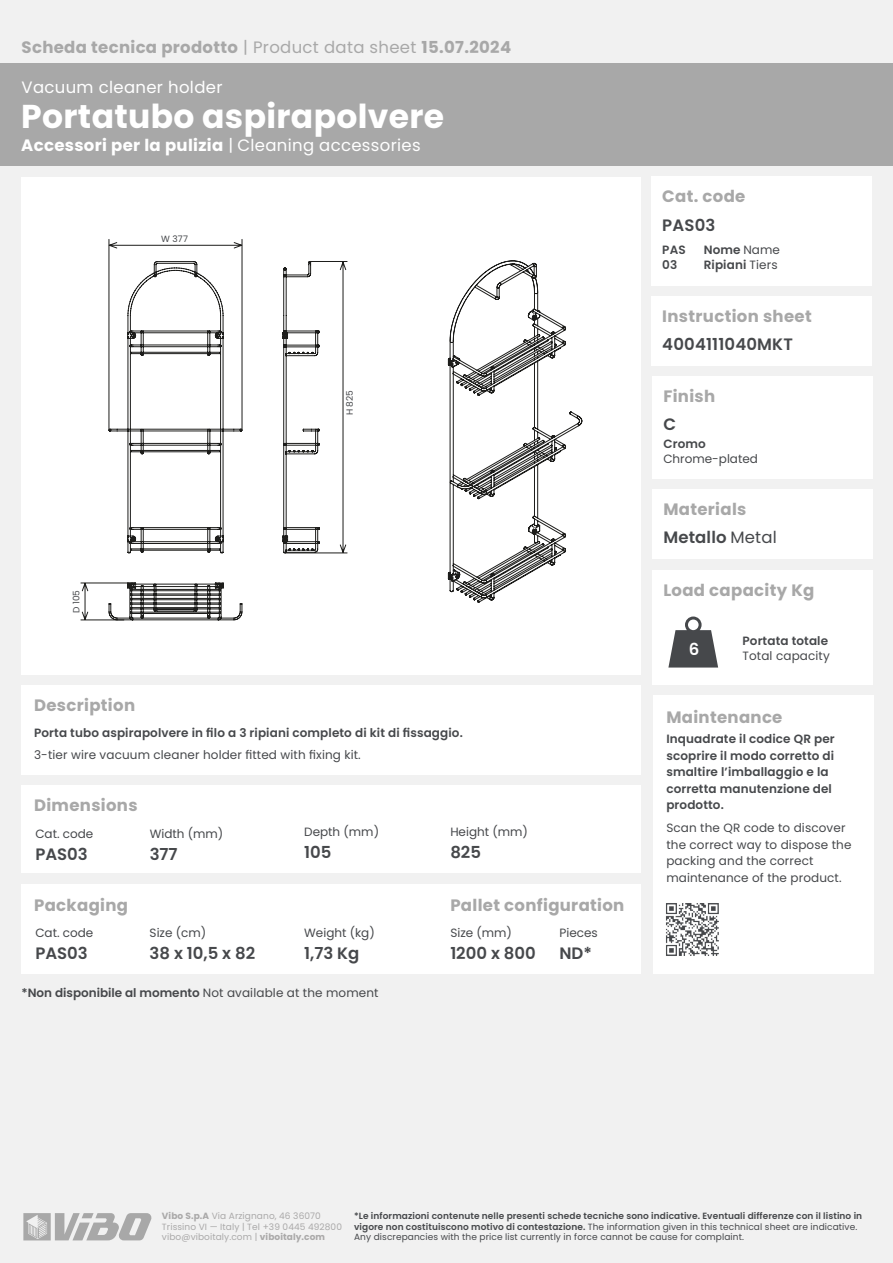
<style>
.page{position:relative;width:893px;height:1263px;background:#f1f1f1}
.page>*{position:absolute;margin:0;border:0;box-sizing:border-box;transform-origin:0 0}
.t1{font:700 33px "Poppins";letter-spacing:.01em;color:#fff}
.t2{font:700 16.5px "Poppins";letter-spacing:.02em;color:#a8a8a8}
.t3{font:600 16.5px "Poppins";color:#46484b}
.t4{font:700 16.5px "Poppins";letter-spacing:.02em;color:#fff}
.t5{font:16.5px "Poppins";letter-spacing:.02em;color:#fff}
.t6{font:600 16.5px "Poppins";color:#fff}
.t7{font:600 12px "Poppins";letter-spacing:.01em;color:#46484b}
.t8{font:12px "Poppins";letter-spacing:.01em;color:#46484b}
.t9{font:9px "Poppins";letter-spacing:.01em;color:#46484b}
.t10{font:600 9px "Poppins";letter-spacing:.01em;color:#46484b}
.t11{font:9px "Poppins";letter-spacing:.01em;color:#aaa9a9}
.s1{font-weight:400}
.s2{font-weight:700}
.s3{font-weight:600}
</style>
<div class="page">
<div style="left:652px;top:177px;width:220px;height:109px;background:#fff"></div>
<div style="left:652px;top:297px;width:220px;height:69px;background:#fff"></div>
<div style="left:653px;top:490px;width:220px;height:69px;background:#fff"></div>
<div style="left:22px;top:177px;width:619px;height:497px;background:#fff"></div>
<div style="left:22px;top:685px;width:619px;height:89px;background:#fff"></div>
<div style="left:22px;top:785px;width:619px;height:88px;background:#fff"></div>
<div style="left:22px;top:884px;width:619px;height:90px;background:#fff"></div>
<div style="left:0;top:64px;width:893px;height:102px;background:#a8a8a8"></div>
<hr style="left:81px;top:583px;width:54px;height:1px;background:#1d1d1b">
<hr style="left:81px;top:620px;width:43px;height:1px;background:#1d1d1b">
<hr style="left:109px;top:239px;width:1px;height:190px;background:#1d1d1b">
<hr style="left:242px;top:239px;width:1px;height:190px;background:#1d1d1b">
<svg style="left:108px;top:242px;width:135px;height:18px"></svg>
<svg style="left:108px;top:260px;width:474px;height:360px"></svg>
<svg style="left:82px;top:582px;width:6px;height:39px"></svg>
<svg style="left:23px;top:1213px;width:129px;height:27px"></svg>
<div style="left:653px;top:570px;width:220px;height:115px;background:#fff"></div>
<svg style="left:668px;top:616px;width:50px;height:51px"></svg>
<div style="left:653px;top:377px;width:220px;height:102px;background:#fff"></div>
<div style="left:654px;top:695px;width:220px;height:279px;background:#fff"></div>
<img style="left:666px;top:903px;width:53px;height:53px">
<p class="t2" style="left:22px;top:38px;width:491px">Scheda tecnica prodotto <span class="s1">| Product data sheet</span> 15.07.2024</p>
<p class="t5" style="left:22px;top:78px;width:202px">Vacuum cleaner holder</p>
<p class="t1" style="left:21px;top:97px;width:424px">Portatubo aspirapolvere</p>
<p class="t4" style="left:21px;top:136px;width:401px">Accessori per la pulizia <span class="s1">| Cleaning accessories</span></p>
<p class="t9" style="left:161px;top:233px;width:28px">W 377</p>
<p class="t9" style="left:71px;top:613px;width:25px;rotate:-90deg">D 105</p>
<p class="t2" style="left:34px;top:696px;width:102px">Description</p>
<p class="t9" style="left:344px;top:415px;width:27px;rotate:-90deg">H 825</p>
<p class="t7" style="left:34px;top:726px;width:430px">Porta tubo aspirapolvere in filo a 3 ripiani completo di kit di fissaggio.</p>
<p class="t8" style="left:34px;top:748px;width:328px">3-tier wire vacuum cleaner holder fitted with fixing kit.</p>
<p class="t2" style="left:34px;top:796px;width:105px">Dimensions</p>
<p class="t8" style="left:35px;top:827px;width:59px">Cat. code</p>
<p class="t3" style="left:35px;top:844px;width:54px">PAS03</p>
<p class="t8" style="left:150px;top:827px;width:75px">Width (mm)</p>
<p class="t3" style="left:150px;top:844px;width:29px">377</p>
<p class="t8" style="left:304px;top:825px;width:76px">Depth (mm)</p>
<p class="t8" style="left:450px;top:825px;width:79px">Height (mm)</p>
<p class="t3" style="left:304px;top:842px;width:29px">105</p>
<p class="t3" style="left:450px;top:842px;width:32px">825</p>
<p class="t2" style="left:34px;top:895px;width:95px">Packaging</p>
<p class="t2" style="left:450px;top:895px;width:176px">Pallet configuration</p>
<p class="t8" style="left:35px;top:926px;width:59px">Cat. code</p>
<p class="t3" style="left:35px;top:944px;width:54px">PAS03</p>
<p class="t8" style="left:150px;top:926px;width:58px">Size (cm)</p>
<p class="t8" style="left:304px;top:926px;width:72px">Weight (kg)</p>
<p class="t8" style="left:450px;top:926px;width:63px">Size (mm)</p>
<p class="t8" style="left:559px;top:926px;width:40px">Pieces</p>
<p class="t3" style="left:150px;top:944px;width:107px">38 x 10,5 x 82</p>
<p class="t3" style="left:304px;top:944px;width:57px">1,73 Kg</p>
<p class="t3" style="left:450px;top:943px;width:87px">1200 x 800</p>
<p class="t3" style="left:559px;top:943px;width:34px">ND*</p>
<p class="t7" style="left:22px;top:986px;width:359px">*Non disponibile al momento <span class="s1">Not available at the moment</span></p>
<p class="t2" style="left:662px;top:187px;width:85px">Cat. code</p>
<p class="t3" style="left:662px;top:216px;width:55px">PAS03</p>
<p class="t7" style="left:662px;top:243px;width:25px">PAS</p>
<p class="t7" style="left:662px;top:258px;width:17px">03</p>
<p class="t7" style="left:704px;top:243px;width:78px">Nome <span class="s1">Name</span></p>
<p class="t7" style="left:704px;top:258px;width:75px">Ripiani <span class="s1">Tiers</span></p>
<p class="t2" style="left:662px;top:307px;width:151px">Instruction sheet</p>
<p class="t3" style="left:662px;top:335px;width:132px">4004111040MKT</p>
<p class="t2" style="left:663px;top:387px;width:53px">Finish</p>
<p class="t3" style="left:663px;top:415px;width:14px">C</p>
<p class="t7" style="left:663px;top:436px;width:44px">Cromo</p>
<p class="t8" style="left:663px;top:451px;width:96px">Chrome-plated</p>
<p class="t2" style="left:663px;top:500px;width:85px">Materials</p>
<p class="t3" style="left:663px;top:528px;width:115px">Metallo <span class="s1">Metal</span></p>
<p class="t2" style="left:663px;top:581px;width:153px">Load capacity Kg</p>
<p class="t6" style="left:689px;top:640px;width:12px">6</p>
<p class="t7" style="left:742px;top:634px;width:87px">Portata totale</p>
<p class="t8" style="left:742px;top:649px;width:89px">Total capacity</p>
<p class="t2" style="left:666px;top:708px;width:118px">Maintenance</p>
<p class="t7" style="left:666px;top:732px;width:170px">Inquadrate il codice QR per</p>
<p class="t7" style="left:666px;top:748px;width:169px">scoprire il modo corretto di</p>
<p class="t7" style="left:666px;top:765px;width:164px">smaltire l’imballaggio e la</p>
<p class="t7" style="left:666px;top:781px;width:167px">corretta manutenzione del</p>
<p class="t7" style="left:666px;top:798px;width:59px">prodotto.</p>
<p class="t8" style="left:666px;top:821px;width:181px">Scan the QR code to discover</p>
<p class="t8" style="left:666px;top:838px;width:187px">the correct way to dispose the</p>
<p class="t8" style="left:666px;top:854px;width:149px">packing and the correct</p>
<p class="t8" style="left:666px;top:871px;width:177px">maintenance of the product.</p>
<p class="t11" style="left:162px;top:1211px;width:160px"><span class="s2">Vibo S.p.A</span> Via Arzignano, 46 36070</p>
<p class="t11" style="left:162px;top:1221px;width:182px">Trissino VI — Italy | Tel +39 0445 492800</p>
<p class="t11" style="left:162px;top:1232px;width:165px">vibo@viboitaly.com | <span class="s2">viboitaly.com</span></p>
<p class="t10" style="left:354px;top:1211px;width:510px">*Le informazioni contenute nelle presenti schede tecniche sono indicative. Eventuali differenze con il listino in</p>
<p class="t9" style="left:354px;top:1221px;width:505px"><span class="s3">vigore non costituiscono motivo di contestazione.</span> The information given in this technical sheet are indicative.</p>
<p class="t9" style="left:354px;top:1232px;width:391px">Any discrepancies with the price list currently in force cannot be cause for complaint.</p>
</div>
